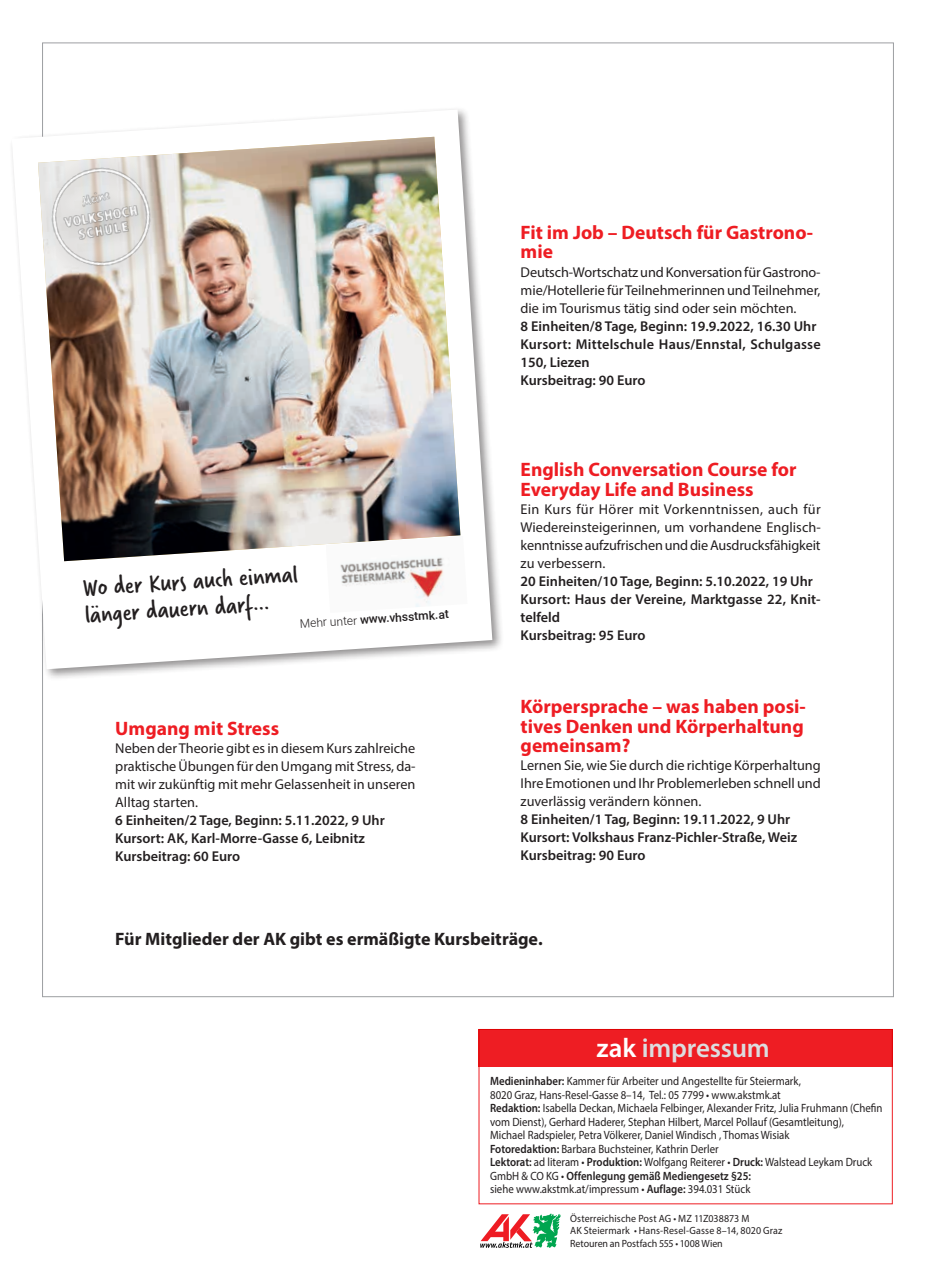
<style>
.page{position:relative;width:936px;height:1276px;background:#fff}
.page>*{position:absolute;margin:0;border:0;box-sizing:border-box;transform-origin:0 0}
.t1{font:27px/26.8px "Verveine";color:#231f20}
.t2{font:600 27px "Myriad Pro";letter-spacing:-.01em;color:#dcdddf}
.t3{font:700 19.5px/19.5px "Myriad Pro";color:#ee1d23}
.t4{font:700 18px "Myriad Pro";color:#231f20}
.t5{font:14.25px/18px "Myriad Pro";color:#231f20;text-align:justify}
.t6{font:600 14.25px/18px "Myriad Pro";color:#231f20}
.t7{font:12px/13.5px "Myriad Pro";color:#231f20;scale:.9 1}
.t8{font:500 12px "Roboto";color:#231f20}
.t9{font:10.5px/12.6px "Myriad Pro";letter-spacing:.01em;color:#231f20;scale:.95 1}
.s1{font-weight:300}
.s2{color:#fff}
.s3{font-weight:600}
</style>
<div class="page">
<div style="left:478px;top:1029px;width:414px;height:37px;background:#ee1d23"></div>
<div style="left:8px;top:106px;width:496px;height:575px;background:#231f20;opacity:.5"></div>
<svg style="left:12px;top:109px;width:480px;height:560px"></svg>
<img style="left:38px;top:137px;width:422px;height:424px">
<img style="left:326px;top:536px;width:141px;height:77px">
<svg style="left:34px;top:149px;width:141px;height:141px"></svg>
<img style="left:31px;top:146px;width:140px;height:139px">
<svg style="left:480px;top:1213px;width:80px;height:34px"></svg>
<h1 class="t1" style="left:82px;top:575px;width:217px;rotate:-4deg">Wo der Kurs auch einmal länger dauern darf…</h1>
<p class="t8" style="left:299px;top:616px;width:151px;rotate:-4deg"><span class="s1">Mehr unter</span> www.vhsstmk.at</p>
<p class="t3" style="left:520px;top:222px;width:294px">Fit im Job – Deutsch für Gastrono&shy;mie</p>
<p class="t5" style="left:520px;top:262px;width:301px">Deutsch-Wortschatz und Konversation für Gastrono&shy;mie/Hotellerie für Teilnehmerinnen und Teilnehmer, die im Tourismus tätig sind oder sein möchten.</p>
<p class="t6" style="left:520px;top:316px;width:301px">8 Einheiten/8 Tage, Beginn: 19.9.2022, 16.30 Uhr Kursort: Mittelschule Haus/Ennstal, Schulgasse 150, Liezen<br>Kursbeitrag: 90 Euro</p>
<p class="t3" style="left:520px;top:459px;width:277px">English Conversation Course for<br>Everyday Life and Business</p>
<p class="t5" style="left:520px;top:499px;width:302px">Ein Kurs für Hörer mit Vorkenntnissen, auch für Wiedereinsteigerinnen, um vorhandene Englisch&shy;kenntnisse aufzufrischen und die Ausdrucksfähigkeit zu verbessern.</p>
<p class="t6" style="left:520px;top:571px;width:301px">20 Einheiten/10 Tage, Beginn: 5.10.2022, 19 Uhr<br>Kursort: Haus der Vereine, Marktgasse 22, Knit&shy;telfeld<br>Kursbeitrag: 95 Euro</p>
<p class="t3" style="left:520px;top:696px;width:287px">Körpersprache – was haben posi-</p>
<p class="t3" style="left:115px;top:718px;width:165px">Umgang mit Stress</p>
<p class="t3" style="left:520px;top:715px;width:284px">tives Denken und Körperhaltung</p>
<p class="t5" style="left:115px;top:739px;width:301px">Neben der Theorie gibt es in diesem Kurs zahlreiche</p>
<p class="t3" style="left:520px;top:735px;width:111px">gemeinsam?</p>
<p class="t5" style="left:115px;top:757px;width:302px">praktische Übungen für den Umgang mit Stress, da-</p>
<p class="t5" style="left:520px;top:756px;width:301px">Lernen Sie, wie Sie durch die richtige Körperhaltung</p>
<p class="t5" style="left:115px;top:775px;width:301px">mit wir zukünftig mit mehr Gelassenheit in unseren</p>
<p class="t5" style="left:520px;top:774px;width:301px">Ihre Emotionen und Ihr Problemerleben schnell und</p>
<p class="t5" style="left:115px;top:793px;width:84px">Alltag starten.</p>
<p class="t5" style="left:520px;top:792px;width:182px">zuverlässig verändern können.</p>
<p class="t6" style="left:115px;top:811px;width:271px">6 Einheiten/2 Tage, Beginn: 5.11.2022, 9 Uhr</p>
<p class="t6" style="left:520px;top:810px;width:271px">8 Einheiten/1 Tag, Beginn: 19.11.2022, 9 Uhr</p>
<p class="t6" style="left:115px;top:829px;width:251px">Kursort: AK, Karl-Morre-Gasse 6, Leibnitz</p>
<p class="t6" style="left:520px;top:828px;width:278px">Kursort: Volkshaus Franz-Pichler-Straße, Weiz</p>
<p class="t6" style="left:115px;top:847px;width:126px">Kursbeitrag: 60 Euro</p>
<p class="t6" style="left:520px;top:846px;width:126px">Kursbeitrag: 90 Euro</p>
<p class="t4" style="left:115px;top:927px;width:429px">Für Mitglieder der AK gibt es ermäßigte Kursbeiträge.</p>
<p class="t2" style="left:596px;top:1030px;width:175px"><span class="s2">zak</span> impressum</p>
<p class="t7" style="left:490px;top:1074px;width:437px"><span class="s3">Medieninhaber:</span> Kammer für Arbeiter und Angestellte für Steiermark,<br>8020 Graz, Hans-Resel-Gasse 8–14, Tel.: 05 7799 • www.akstmk.at<br><span class="s3">Redaktion:</span> Isabella Deckan, Michaela Felbinger, Alexander Fritz, Julia Fruhmann (Chefn vom Dienst), Gerhard Haderer, Stephan Hilbert, Marcel Pollauf (Gesamtleitung),<br>Michael Radspieler, Petra Völkerer, Daniel Windisch , Thomas Wisiak<br><span class="s3">Fotoredaktion:</span> Barbara Buchsteiner, Kathrin Derler<br><span class="s3">Lektorat:</span> ad literam • <span class="s3">Produktion:</span> Wolfgang Reiterer • <span class="s3">Druck:</span> Walstead Leykam Druck GmbH &amp; CO KG • <span class="s3">Offenlegung gemäß Mediengesetz §25:<br></span>siehe www.akstmk.at/impressum • <span class="s3">Auflage:</span> 394.031 Stück</p>
<p class="t9" style="left:570px;top:1211px;width:225px">Österreichische Post AG • MZ 11Z038873 M<br>AK Steiermark • Hans-Resel-Gasse 8–14, 8020 Graz<br>Retouren an Postfach 555 • 1008 Wien</p>
</div>
